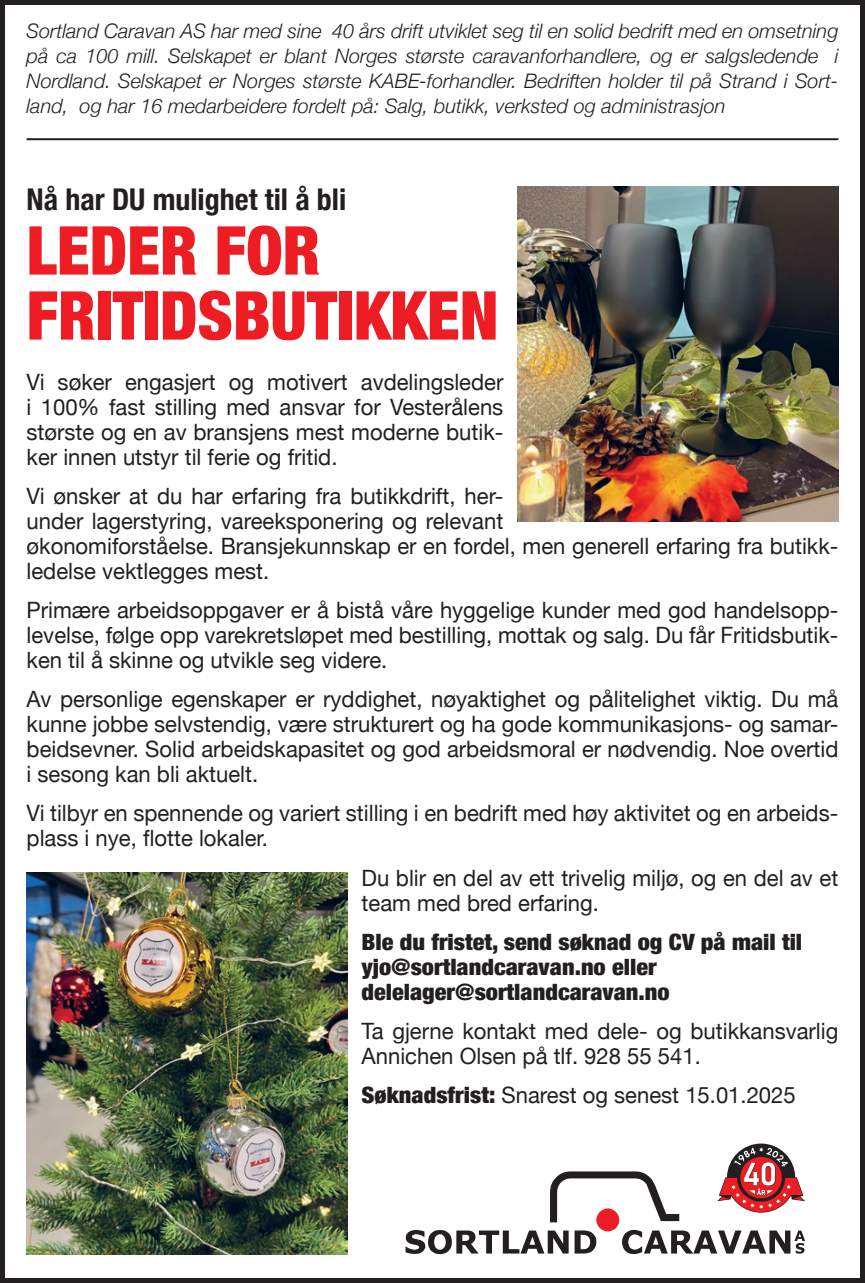
<style>
.page{position:relative;width:865px;height:1283px;background:#fff}
.page>*{position:absolute;margin:0;border:0;box-sizing:border-box;transform-origin:0 0}
.t1{font:900 condensed 67.5px/65px "Helvetica Neue";color:#ee1d23}
.t2{font:700 condensed 30px "Helvetica Neue";color:#231f20}
.t3{font:22.5px/25px "Helvetica Neue";color:#231f20}
.t4{font:900 condensed 22.5px/25px "Helvetica Neue";color:#231f20;scale:1.08 1}
.t5{font:italic 300 20px/25px "Helvetica Neue";color:#231f20;text-align:justify}
.s1{font-weight:900;font-stretch:condensed}
</style>
<div class="page">
<div style="left:0;top:0;width:865px;height:1283px;border:5px solid #231f20"></div>
<svg style="left:405px;top:1143px;width:400px;height:111px"></svg>
<hr style="left:27px;top:138px;width:811px;height:2px;background:#231f20">
<img style="left:517px;top:186px;width:321px;height:335px">
<img style="left:27px;top:872px;width:320px;height:382px">
<p class="t5" style="left:27px;top:17px;width:813px">Sortland Caravan AS har med sine 40 års drift utviklet seg til en solid bedrift med en omsetning på ca 100 mill. Selskapet er blant Norges største caravanforhandlere, og er salgsledende i Nordland. Selskapet er Norges største KABE-forhandler. Bedriften holder til på Strand i Sort&shy;land, og har 16 medarbeidere fordelt på: Salg, butikk, verksted og administrasjon</p>
<h2 class="t2" style="left:27px;top:174px;width:321px">Nå har DU mulighet til å bli</h2>
<h1 class="t1" style="left:27px;top:214px;width:473px">LEDER FOR<br>FRITIDSBUTIKKEN</h1>
<p class="t3" style="left:27px;top:370px;width:478px;text-align:justify">Vi søker engasjert og motivert avdelingsleder i 100% fast stilling med ansvar for Vesterålens største og en av bransjens mest moderne butik&shy;ker innen utstyr til ferie og fritid.</p>
<p class="t3" style="left:27px;top:485px;width:813px">Vi ønsker at du har erfaring fra butikkdrift, her-<br>under lagerstyring, vareeksponering og relevant<br>økonomiforståelse. Bransjekunnskap er en fordel, men generell erfaring fra butikk&shy;ledelse vektlegges mest.</p>
<p class="t3" style="left:27px;top:599px;width:813px;text-align:justify">Primære arbeidsoppgaver er å bistå våre hyggelige kunder med god handelsopp&shy;levelse, følge opp varekretsløpet med bestilling, mottak og salg. Du får Fritidsbutik&shy;ken til å skinne og utvikle seg videre.</p>
<p class="t3" style="left:27px;top:688px;width:813px;text-align:justify">Av personlige egenskaper er ryddighet, nøyaktighet og pålitelighet viktig. Du må kunne jobbe selvstendig, være strukturert og ha gode kommunikasjons- og samar&shy;beidsevner. Solid arbeidskapasitet og god arbeidsmoral er nødvendig. Noe overtid i sesong kan bli aktuelt.</p>
<p class="t3" style="left:27px;top:802px;width:813px">Vi tilbyr en spennende og variert stilling i en bedrift med høy aktivitet og en arbeids&shy;plass i nye, flotte lokaler.</p>
<p class="t3" style="left:361px;top:866px;width:478px">Du blir en del av ett trivelig miljø, og en del av et team med bred erfaring.</p>
<p class="t4" style="left:361px;top:928px;width:409px">Ble du fristet, send søknad og CV på mail til yjo@sortlandcaravan.no eller delelager@sortlandcaravan.no</p>
<p class="t3" style="left:361px;top:1020px;width:478px">Ta gjerne kontakt med dele- og butikkansvarlig<br>Annichen Olsen på tlf. 928 55 541.</p>
<p class="t3" style="left:361px;top:1084px;width:435px"><span class="s1">Søknadsfrist:</span> Snarest og senest 15.01.2025</p>
</div>
